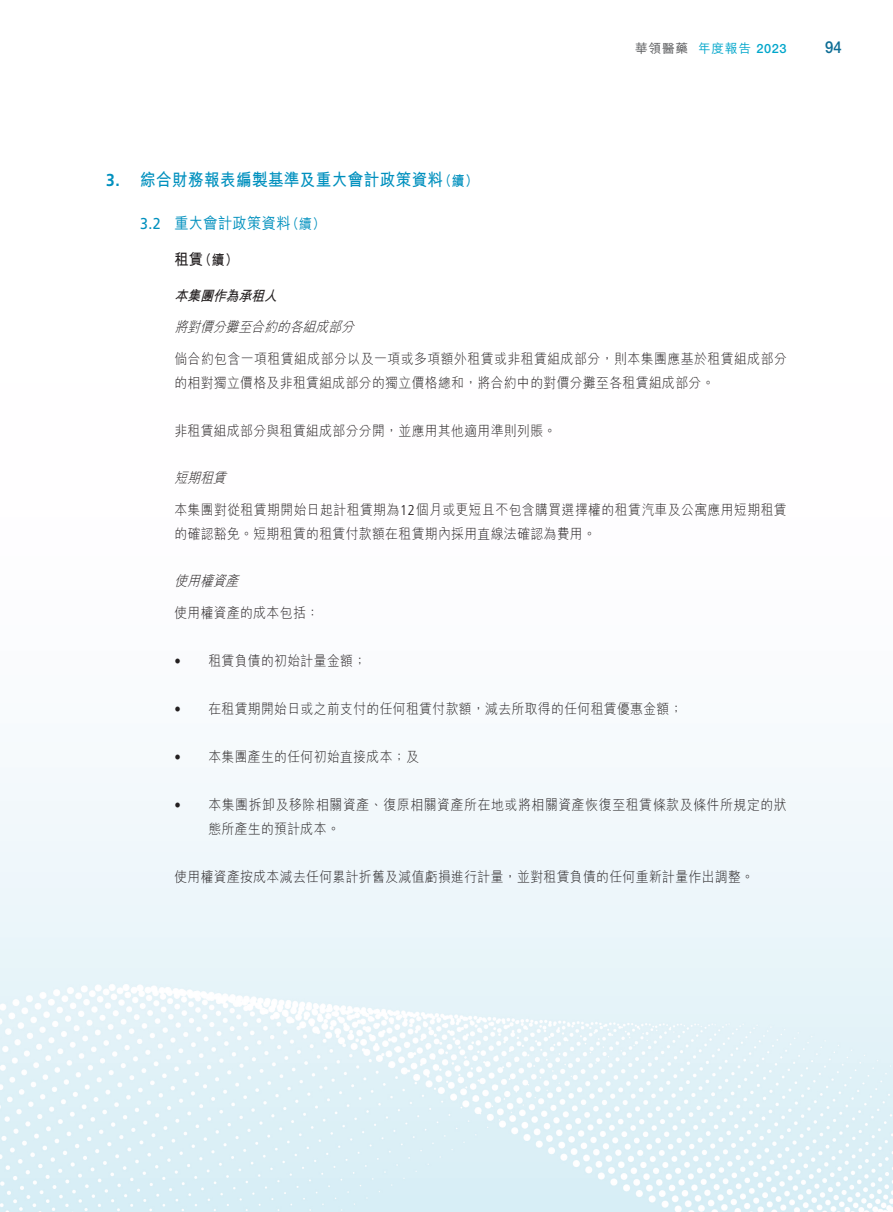
<style>
.page{position:relative;width:893px;height:1212px;background:#fff}
.page>*{position:absolute;margin:0;border:0;box-sizing:border-box;transform-origin:0 0}
.t1{font:700 17.25px "M Hei HK";letter-spacing:.03em;color:#0090be;scale:.9 1}
.t2{font:700 17.25px "Frutiger LT Std";color:#0090be;scale:.9 1}
.t3{font:500 16.5px "Helvetica Neue LT Std";color:#0d6d95;scale:.9 1}
.t4{font:500 15.75px "M Hei HK";letter-spacing:.03em;color:#0090be;scale:.9 1}
.t5{font:15.75px "Frutiger LT Std";color:#0090be;scale:.9 1}
.t6{font:700 15.75px "M Hei HK";color:#231f20;scale:.9 1}
.t7{font:300 14.25px/24px "M Hei HK";letter-spacing:.03em;color:#231f20;scale:.9 1}
.t8{font:300 14.25px "M Hei HK";letter-spacing:.05em;color:#231f20;scale:.9 1}
.t9{font:italic 300 14.25px "M Hei HK";color:#231f20;scale:.9 1}
.t10{font:italic 700 14.25px "M Hei HK";color:#231f20;scale:.9 1}
.t11{font:300 14.25px "Frutiger LT Std";color:#231f20;scale:.9 1}
.t12{font:700 14.25px "M Hei HK";color:#0090be;scale:.9 1}
.t13{font:500 14.25px "M Hei HK";color:#0090be;scale:.9 1}
.t14{font:700 14.25px "M Hei HK";color:#231f20;scale:.9 1}
.t15{font:500 12.75px "M Hei HK";color:#00a6cb}
.t16{font:500 12.75px "M Hei HK";color:#57585a}
.s1{font-family:"Helvetica Neue LT Std"}
.s2{font-family:"Frutiger LT Std"}
</style>
<div class="page">
<img style="left:0;top:768px;width:893px;height:444px">
<p class="t16" style="left:635px;top:39px;width:55px">華領醫藥</p>
<p class="t15" style="left:698px;top:39px;width:90px">年度報告 <span class="s1">2023</span></p>
<p class="t3" style="left:825px;top:37px;width:20px">94</p>
<p class="t2" style="left:106px;top:169px;width:16px">3.</p>
<p class="t1" style="left:140px;top:167px;width:338px">綜合財務報表編製基準及重大會計政策資料</p>
<p class="t12" style="left:439px;top:170px;width:45px">（續(</p>
<p class="t5" style="left:140px;top:214px;width:24px">3.2</p>
<p class="t4" style="left:174px;top:211px;width:131px">重大會計政策資料</p>
<p class="t13" style="left:286px;top:213px;width:45px">（續(</p>
<p class="t6" style="left:174px;top:248px;width:33px">租賃</p>
<p class="t10" style="left:174px;top:285px;width:121px">本集團作為承租人</p>
<p class="t9" style="left:174px;top:319px;width:205px">將對價分攤至合約的各組成部分</p>
<p class="t7" style="left:174px;top:347px;width:682px">倘合約包含一項租賃組成部分以及一項或多項額外租賃或非租賃組成部分，則本集團應基於租賃組成部分的相對獨立價格及非租賃組成部分的獨立價格總和，將合約中的對價分攤至各租賃組成部分。</p>
<p class="t7" style="left:174px;top:419px;width:426px">非租賃組成部分與租賃組成部分分開，並應用其他適用準則列賬。</p>
<p class="t9" style="left:174px;top:470px;width:63px">短期租賃</p>
<p class="t7" style="left:174px;top:498px;width:682px">本集團對從租賃期開始日起計租賃期為<span class="s2">12</span>個月或更短且不包含購買選擇權的租賃汽車及公寓應用短期租賃的確認豁免。短期租賃的租賃付款額在租賃期內採用直線法確認為費用。</p>
<p class="t9" style="left:174px;top:573px;width:77px">使用權資產</p>
<p class="t7" style="left:174px;top:601px;width:162px">使用權資產的成本包括：</p>
<p class="t7" style="left:208px;top:649px;width:177px">租賃負債的初始計量金額;</p>
<p class="t14" style="left:199px;top:250px;width:45px">（續(</p>
<p class="t11" style="left:174px;top:653px;width:9px">•</p>
<p class="t11" style="left:174px;top:701px;width:9px">•</p>
<p class="t7" style="left:208px;top:697px;width:528px">在租賃期開始日或之前支付的任何租賃付款額，減去所取得的任何租賃優惠金額;</p>
<p class="t11" style="left:174px;top:749px;width:9px">•</p>
<p class="t7" style="left:208px;top:745px;width:235px">本集團產生的任何初始直接成本；及</p>
<p class="t11" style="left:174px;top:797px;width:9px">•</p>
<p class="t8" style="left:208px;top:798px;width:644px">本集團拆卸及移除相關資產、復原相關資產所在地或將相關資產恢復至租賃條款及條件所規定的狀</p>
<p class="t7" style="left:208px;top:817px;width:148px">態所產生的預計成本。</p>
<p class="t7" style="left:174px;top:865px;width:646px">使用權資產按成本減去任何累計折舊及減值虧損進行計量，並對租賃負債的任何重新計量作出調整。</p>
</div>
